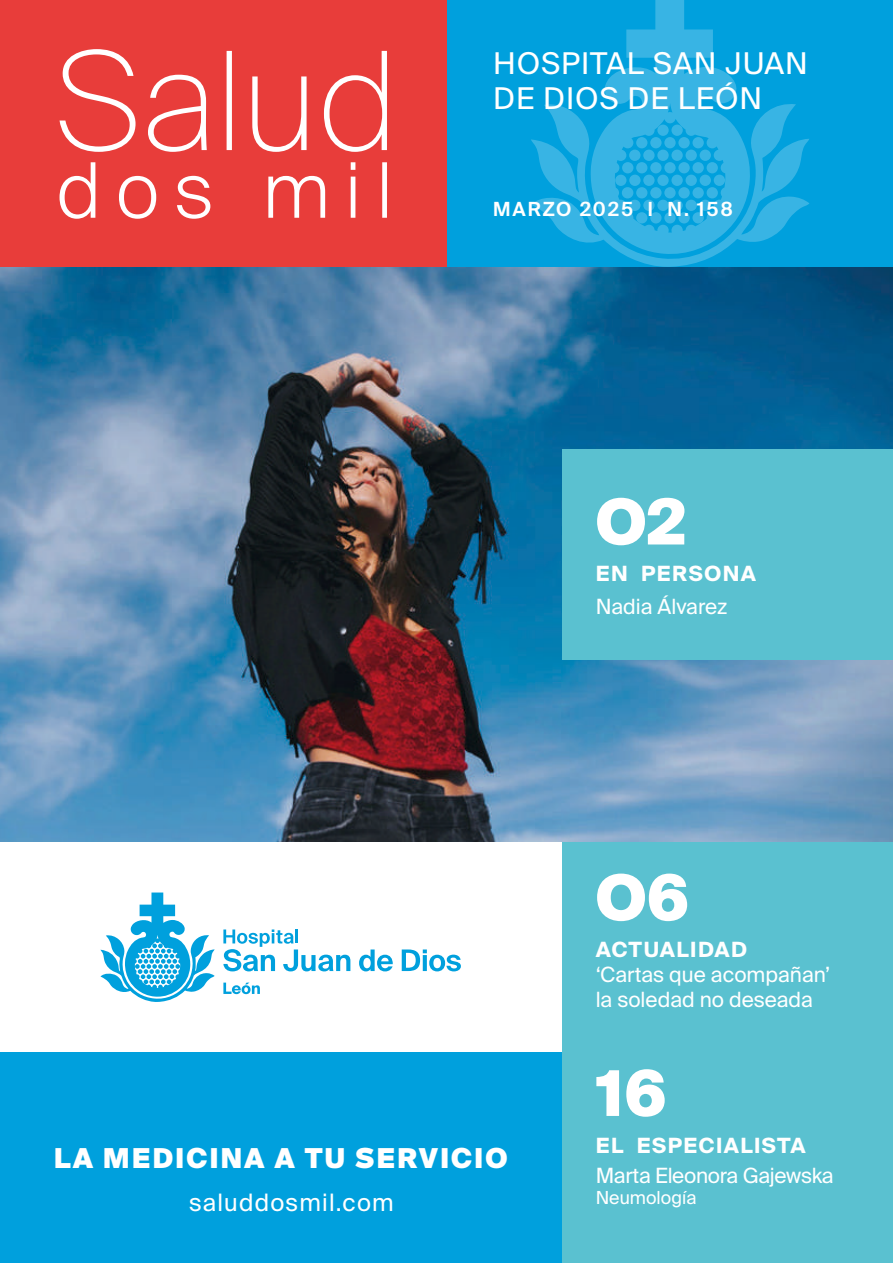
<style>
.page{position:relative;width:893px;height:1263px;background:#fff}
.page>*{position:absolute;margin:0;border:0;box-sizing:border-box;transform-origin:0 0}
.t1{font:900 63px "Suisse Intl";color:#fff}
.t2{font:30px/34.5px "Suisse Intl";letter-spacing:.03em;color:#fff}
.t3{font:900 27.45px "Suisse Intl";letter-spacing:.07em;color:#fff}
.t4{font:24px "Suisse Intl";letter-spacing:.05em;color:#fff}
.t5{font:21px/25.2px "Suisse Intl";color:#fff}
.t6{font:700 21px "Suisse Intl";letter-spacing:.07em;color:#fff}
.t7{font:600 19.5px "Suisse Intl";letter-spacing:.1em;color:#fff}
.t8{font:18px "Suisse Intl";color:#fff}
</style>
<div class="page">
<div style="left:0;top:0;width:473px;height:268px;background:#e83d3a"></div>
<div style="left:447px;top:0;width:446px;height:268px;background:#00a0dd"></div>
<div style="left:0;top:1052px;width:575px;height:211px;background:#00a0dd"></div>
<img style="left:0;top:268px;width:893px;height:574px">
<div style="left:562px;top:842px;width:331px;height:210px;background:#5ac1d0"></div>
<div style="left:562px;top:1045px;width:331px;height:218px;background:#5ac1d0"></div>
<svg style="left:531px;top:104px;width:278px;height:163px"></svg>
<svg style="left:590px;top:0;width:161px;height:256px"></svg>
<div style="left:700px;top:200px;width:11px;height:11px;background:#38b4e4;border-radius:50%"></div>
<div style="left:685px;top:200px;width:12px;height:11px;background:#38b4e4;border-radius:50%"></div>
<div style="left:671px;top:200px;width:12px;height:11px;background:#38b4e4;border-radius:50%"></div>
<div style="left:657px;top:200px;width:12px;height:11px;background:#38b4e4;border-radius:50%"></div>
<div style="left:636px;top:212px;width:11px;height:11px;background:#38b4e4;border-radius:50%"></div>
<div style="left:692px;top:212px;width:12px;height:11px;background:#38b4e4;border-radius:50%"></div>
<div style="left:678px;top:212px;width:12px;height:11px;background:#38b4e4;border-radius:50%"></div>
<div style="left:664px;top:212px;width:12px;height:11px;background:#38b4e4;border-radius:50%"></div>
<div style="left:650px;top:212px;width:12px;height:11px;background:#38b4e4;border-radius:50%"></div>
<div style="left:562px;top:450px;width:331px;height:210px;background:#5ac1d0"></div>
<svg style="left:60px;top:49px;width:327px;height:103px"></svg>
<svg style="left:60px;top:162px;width:327px;height:57px"></svg>
<svg style="left:100px;top:892px;width:115px;height:110px"></svg>
<svg style="left:223px;top:929px;width:127px;height:42px"></svg>
<svg style="left:359px;top:949px;width:34px;height:22px"></svg>
<svg style="left:402px;top:949px;width:59px;height:22px"></svg>
<svg style="left:223px;top:982px;width:37px;height:12px"></svg>
<h2 class="t2" style="left:493px;top:47px;width:316px">HOSPITAL SAN JUAN<br>DE DIOS DE LEÓN</h2>
<p class="t7" style="left:493px;top:198px;width:241px">MARZO 2025 l N. 158</p>
<h1 class="t1" style="left:596px;top:486px;width:92px">O2</h1>
<p class="t6" style="left:596px;top:561px;width:162px">EN PERSONA</p>
<p class="t5" style="left:596px;top:594px;width:133px">Nadia Álvarez</p>
<h1 class="t1" style="left:596px;top:861px;width:96px">O6</h1>
<p class="t6" style="left:596px;top:937px;width:153px">ACTUALIDAD</p>
<p class="t5" style="left:596px;top:962px;width:236px">‘Cartas que acompañan’ la soledad no deseada</p>
<h3 class="t3" style="left:54px;top:1143px;width:455px">LA MEDICINA A TU SERVICIO</h3>
<p class="t4" style="left:189px;top:1188px;width:206px">saluddosmil.com</p>
<h1 class="t1" style="left:596px;top:1057px;width:73px">16</h1>
<p class="t6" style="left:596px;top:1133px;width:212px">EL ESPECIALISTA</p>
<p class="t5" style="left:596px;top:1162px;width:239px">Marta Eleonora Gajewska</p>
<p class="t8" style="left:596px;top:1187px;width:102px">Neumología</p>
</div>
